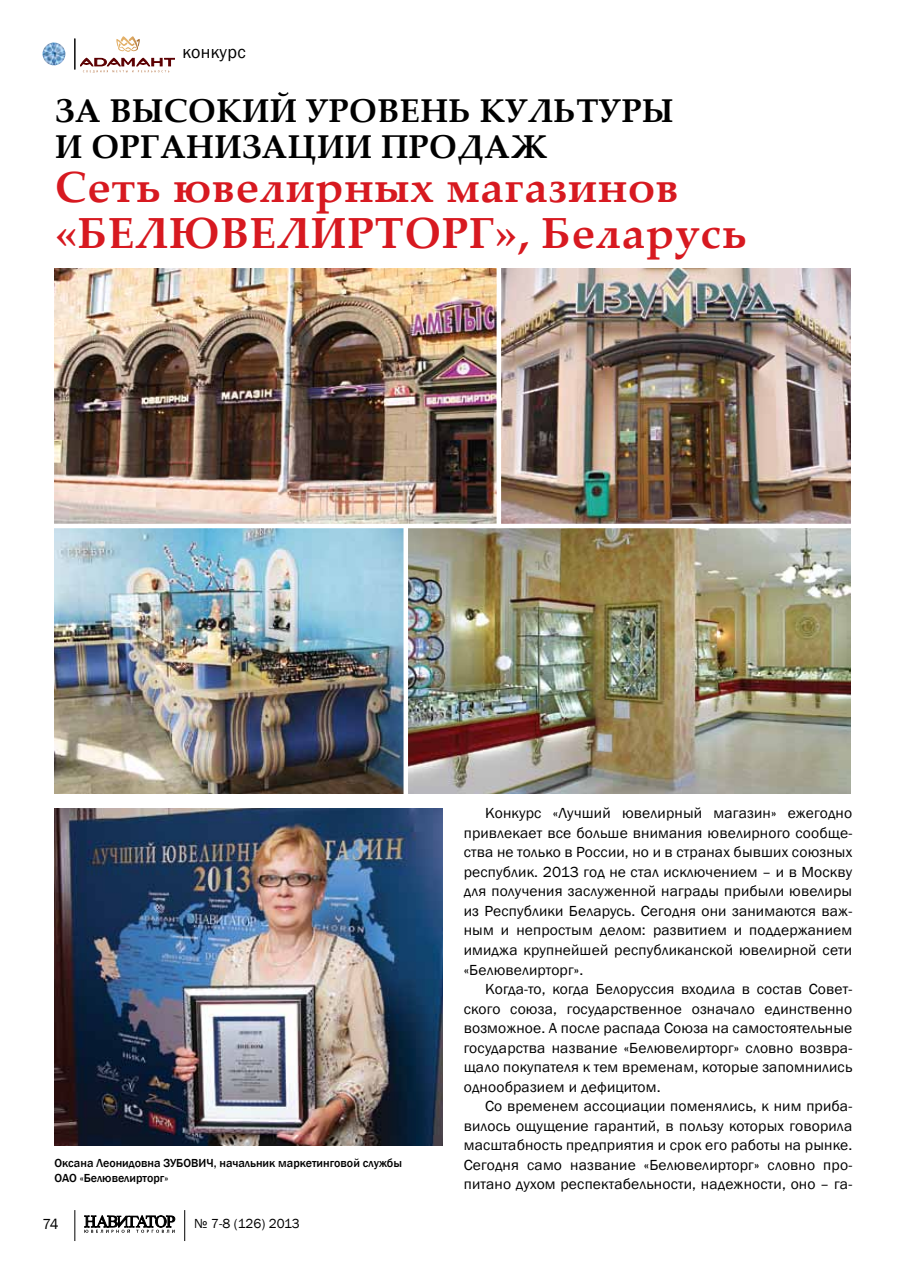
<style>
.page{position:relative;width:902px;height:1263px;background:#fff}
.page>*{position:absolute;margin:0;border:0;box-sizing:border-box;transform-origin:0 0}
.t1{font:700 43.5px/46.5px "Palatino Linotype";letter-spacing:.02em;color:#d71920}
.t2{font:700 33px/36px "Palatino Linotype";letter-spacing:.01em;color:#000}
.t3{font:18px "Franklin Gothic";letter-spacing:.02em;color:#000}
.t4{font:15px/19.5px "Franklin Gothic";letter-spacing:.01em;color:#000;text-align:justify;scale:1.04 1}
.t5{font:15px "Franklin Gothic";letter-spacing:.01em;color:#000}
.t6{font:13.5px "Franklin Gothic";color:#000}
.t7{font:500 12px/15px "Franklin Gothic";color:#000}
</style>
<div class="page">
<img style="left:43px;top:43px;width:22px;height:22px;border-radius:11px">
<svg style="left:84px;top:1215px;width:91px;height:18px"></svg>
<hr style="left:184px;top:1210px;width:1px;height:31px;background:#000">
<hr style="left:74px;top:1210px;width:1px;height:31px;background:#000">
<hr style="left:74px;top:39px;width:1px;height:30px;background:#000">
<svg style="left:80px;top:58px;width:95px;height:15px"></svg>
<svg style="left:116px;top:36px;width:24px;height:15px"></svg>
<img style="left:54px;top:808px;width:388px;height:337px">
<img style="left:54px;top:269px;width:447px;height:260px">
<img style="left:501px;top:269px;width:349px;height:255px">
<img style="left:54px;top:528px;width:349px;height:265px">
<img style="left:408px;top:529px;width:442px;height:264px">
<hr style="left:51px;top:524px;width:814px;height:4px;background:#fff">
<div style="left:496px;top:261px;width:5px;height:265px;background:#fff"></div>
<div style="left:403px;top:525px;width:5px;height:276px;background:#fff"></div>
<p class="t3" style="left:182px;top:41px;width:65px">конкурс</p>
<h2 class="t2" style="left:55px;top:91px;width:619px">ЗА ВЫСОКИЙ УРОВЕНЬ КУЛЬТУРЫ<br>И ОРГАНИЗАЦИИ ПРОДАЖ</h2>
<h1 class="t1" style="left:55px;top:162px;width:693px">Сеть ювелирных магазинов «БЕЛЮВЕЛИРТОРГ», Беларусь</h1>
<p class="t7" style="left:55px;top:1156px;width:349px">Оксана Леонидовна Зубович, начальник маркетинговой службы<br>ОАО «Белювелирторг»</p>
<p class="t5" style="left:43px;top:1214px;width:17px">74</p>
<p class="t6" style="left:194px;top:1215px;width:107px">№ 7-8 (126) 2013</p>
<p class="t4" style="left:463px;top:804px;width:375px;text-indent:21px">Конкурс «Лучший ювелирный магазин» ежегодно привлекает все больше внимания ювелирного сообще&shy;ства не только в России, но и в странах бывших союзных республик. 2013 год не стал исключением – и в Москву для получения заслуженной награды прибыли ювелиры из Республики Беларусь. Сегодня они занимаются важ&shy;ным и непростым делом: развитием и поддержанием имиджа крупнейшей республиканской ювелирной сети «Белювелирторг».</p>
<p class="t4" style="left:463px;top:979px;width:375px;text-indent:21px">Когда-то, когда Белоруссия входила в состав Совет&shy;ского союза, государственное означало единственно возможное. А после распада Союза на самостоятельные государства название «Белювелирторг» словно возвра&shy;щало покупателя к тем временам, которые запомнились однообразием и дефицитом.</p>
<p class="t4" style="left:463px;top:1096px;width:375px;text-indent:21px">Со временем ассоциации поменялись, к ним приба&shy;вилось ощущение гарантий, в пользу которых говорила масштабность предприятия и срок его работы на рынке.<br>Сегодня само название «Белювелирторг» словно про&shy;питано духом респектабельности, надежности, оно – га-</p>
</div>
